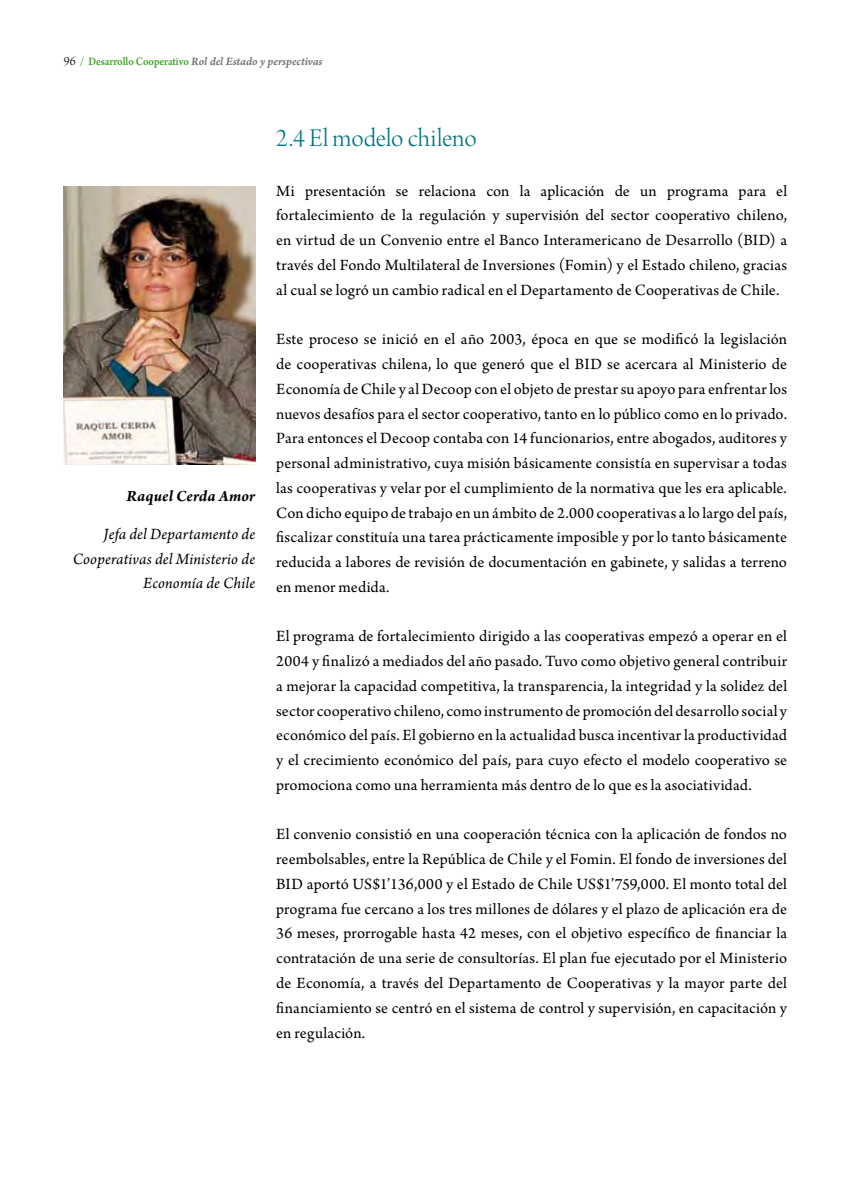
<style>
.page{position:relative;width:851px;height:1191px;background:#fff}
.page>*{position:absolute;margin:0;border:0;box-sizing:border-box;transform-origin:0 0}
.t1{font:27px "Arno Pro Light Display";color:#007483}
.t2{font:16.5px/24.8px "Arno Pro";letter-spacing:.005em;color:#000;text-align:justify}
.t3{font:italic 16.5px/24.8px "Arno Pro";letter-spacing:.01em;color:#000;text-align:right}
.t4{font:italic 700 16.5px "Arno Pro";letter-spacing:.01em;color:#000}
.t5{font:12px "Arno Pro Smbd Italic Sm Text";letter-spacing:-.005em;color:#707172}
.s1{font-family:"Arno Pro Light Display";font-size:13.5px;color:#000}
.s2{font-family:"Arno Pro";font-weight:600;color:#44a12b}
</style>
<div class="page">
<img style="left:64px;top:186px;width:191px;height:279px">
<p class="t5" style="left:64px;top:54px;width:260px"><span class="s1">96</span> <span class="s2">/ Desarrollo Cooperativo</span> Rol del Estado y perspectivas</p>
<p class="t4" style="left:126px;top:487px;width:130px">Raquel Cerda Amor</p>
<p class="t3" style="left:73px;top:522px;width:184px">Jefa del Departamento de<br>Cooperativas del Ministerio de<br>Economía de Chile</p>
<h1 class="t1" style="left:276px;top:123px;width:202px">2.4 El modelo chileno</h1>
<p class="t2" style="left:276px;top:179px;width:512px">Mi presentación se relaciona con la aplicación de un programa para el fortalecimiento de la regulación y supervisión del sector cooperativo chileno, en virtud de un Convenio entre el Banco Interamericano de Desarrollo (BID) a través del Fondo Multilateral de Inversiones (Fomin) y el Estado chileno, gracias al cual se logró un cambio radical en el Departamento de Cooperativas de Chile.</p>
<p class="t2" style="left:276px;top:328px;width:512px">Este proceso se inició en el año 2003, época en que se modificó la legislación de cooperativas chilena, lo que generó que el BID se acercara al Ministerio de Economía de Chile y al Decoop con el objeto de prestar su apoyo para enfrentar los nuevos desafíos para el sector cooperativo, tanto en lo público como en lo privado.<br>Para entonces el Decoop contaba con 14 funcionarios, entre abogados, auditores y personal administrativo, cuya misión básicamente consistía en supervisar a todas las cooperativas y velar por el cumplimiento de la normativa que les era aplicable.<br>Con dicho equipo de trabajo en un ámbito de 2.000 cooperativas a lo largo del país, fiscalizar constituía una tarea prácticamente imposible y por lo tanto básicamente reducida a labores de revisión de documentación en gabinete, y salidas a terreno en menor medida.</p>
<p class="t2" style="left:276px;top:625px;width:512px">El programa de fortalecimiento dirigido a las cooperativas empezó a operar en el 2004 y finalizó a mediados del año pasado. Tuvo como objetivo general contribuir a mejorar la capacidad competitiva, la transparencia, la integridad y la solidez del sector cooperativo chileno, como instrumento de promoción del desarrollo social y económico del país. El gobierno en la actualidad busca incentivar la productividad y el crecimiento económico del país, para cuyo efecto el modelo cooperativo se promociona como una herramienta más dentro de lo que es la asociatividad.</p>
<p class="t2" style="left:276px;top:823px;width:512px">El convenio consistió en una cooperación técnica con la aplicación de fondos no reembolsables, entre la República de Chile y el Fomin. El fondo de inversiones del BID aportó US$1’136,000 y el Estado de Chile US$1’759,000. El monto total del programa fue cercano a los tres millones de dólares y el plazo de aplicación era de 36 meses, prorrogable hasta 42 meses, con el objetivo específico de financiar la contratación de una serie de consultorías. El plan fue ejecutado por el Ministerio de Economía, a través del Departamento de Cooperativas y la mayor parte del financiamiento se centró en el sistema de control y supervisión, en capacitación y en regulación.</p>
</div>
